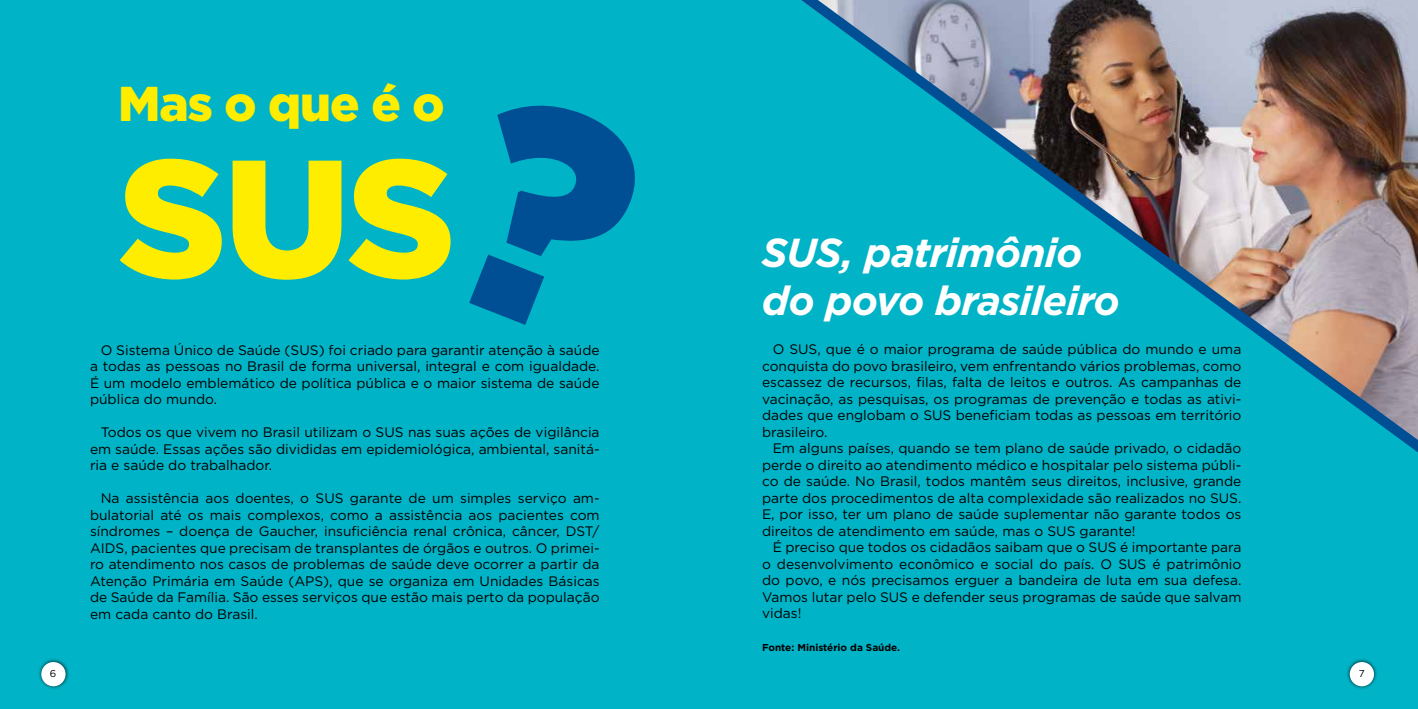
<style>
.page{position:relative;width:1418px;height:709px;background:#fff}
.page>*{position:absolute;margin:0;border:0;box-sizing:border-box;transform-origin:0 0}
.t1{font:900 166.88px "Gotham";color:#ffed00}
.t2{font:900 48.88px "Gotham";letter-spacing:-.02em;color:#ffed00}
.t3{font:italic 700 40.5px/48.6px "Gotham";letter-spacing:-.02em;color:#fff}
.t4{font:13.75px/16.5px "Gotham";color:#000;text-align:justify}
.t5{font:700 10px "Gotham";color:#000}
.t6{font:10px "Gotham";color:#000}
</style>
<div class="page">
<div style="left:0;top:0;width:1417px;height:709px;background:#00b3c6"></div>
<img style="left:801px;top:0;width:616px;height:452px">
<div style="left:37px;top:658px;width:32px;height:32px;background:#000;opacity:.75"></div>
<div style="left:41px;top:662px;width:25px;height:24px;background:#fff;border-radius:50%"></div>
<div style="left:1345px;top:658px;width:32px;height:32px;background:#000;opacity:.75"></div>
<div style="left:1349px;top:662px;width:24px;height:24px;background:#fff;border-radius:50%"></div>
<div style="left:429px;top:85px;width:224px;height:259px;background:#00b3c6"></div>
<h2 class="t2" style="left:118px;top:70px;width:328px">Mas o que é o</h2>
<h1 class="t1" style="left:118px;top:103px;width:339px">SUS</h1>
<p class="t4" style="left:90px;top:341px;width:511px;text-indent:11px">O Sistema Único de Saúde (SUS) foi criado para garantir atenção à saúde a todas as pessoas no Brasil de forma universal, integral e com igualdade.<br>É um modelo emblemático de política pública e o maior sistema de saúde pública do mundo.</p>
<p class="t4" style="left:90px;top:424px;width:511px;text-indent:11px">Todos os que vivem no Brasil utilizam o SUS nas suas ações de vigilância em saúde. Essas ações são divididas em epidemiológica, ambiental, sanitá&shy;ria e saúde do trabalhador.</p>
<p class="t4" style="left:90px;top:490px;width:511px;text-indent:11px">Na assistência aos doentes, o SUS garante de um simples serviço am&shy;bulatorial até os mais complexos, como a assistência aos pacientes com síndromes – doença de Gaucher, insuficiência renal crônica, câncer, DST/ AIDS, pacientes que precisam de transplantes de órgãos e outros. O primei&shy;ro atendimento nos casos de problemas de saúde deve ocorrer a partir da Atenção Primária em Saúde (APS), que se organiza em Unidades Básicas de Saúde da Família. São esses serviços que estão mais perto da população em cada canto do Brasil.</p>
<h3 class="t3" style="left:762px;top:228px;width:359px">SUS, patrimônio do povo brasileiro</h3>
<p class="t4" style="left:762px;top:341px;width:481px;text-indent:11px">O SUS, que é o maior programa de saúde pública do mundo e uma conquista do povo brasileiro, vem enfrentando vários problemas, como escassez de recursos, filas, falta de leitos e outros. As campanhas de vacinação, as pesquisas, os programas de prevenção e todas as ativi&shy;dades que englobam o SUS beneficiam todas as pessoas em território brasileiro.</p>
<p class="t4" style="left:762px;top:440px;width:481px;text-indent:11px">Em alguns países, quando se tem plano de saúde privado, o cidadão perde o direito ao atendimento médico e hospitalar pelo sistema públi&shy;co de saúde. No Brasil, todos mantêm seus direitos, inclusive, grande parte dos procedimentos de alta complexidade são realizados no SUS.<br>E, por isso, ter um plano de saúde suplementar não garante todos os direitos de atendimento em saúde, mas o SUS garante!</p>
<p class="t4" style="left:762px;top:539px;width:481px;text-indent:11px">É preciso que todos os cidadãos saibam que o SUS é importante para o desenvolvimento econômico e social do país. O SUS é patrimônio do povo, e nós precisamos erguer a bandeira de luta em sua defesa.<br>Vamos lutar pelo SUS e defender seus programas de saúde que salvam vidas!</p>
<p class="t5" style="left:762px;top:641px;width:140px">Fonte: Ministério da Saúde.</p>
<p class="t6" style="left:50px;top:667px;width:8px">6</p>
<p class="t6" style="left:1358px;top:667px;width:7px">7</p>
</div>
